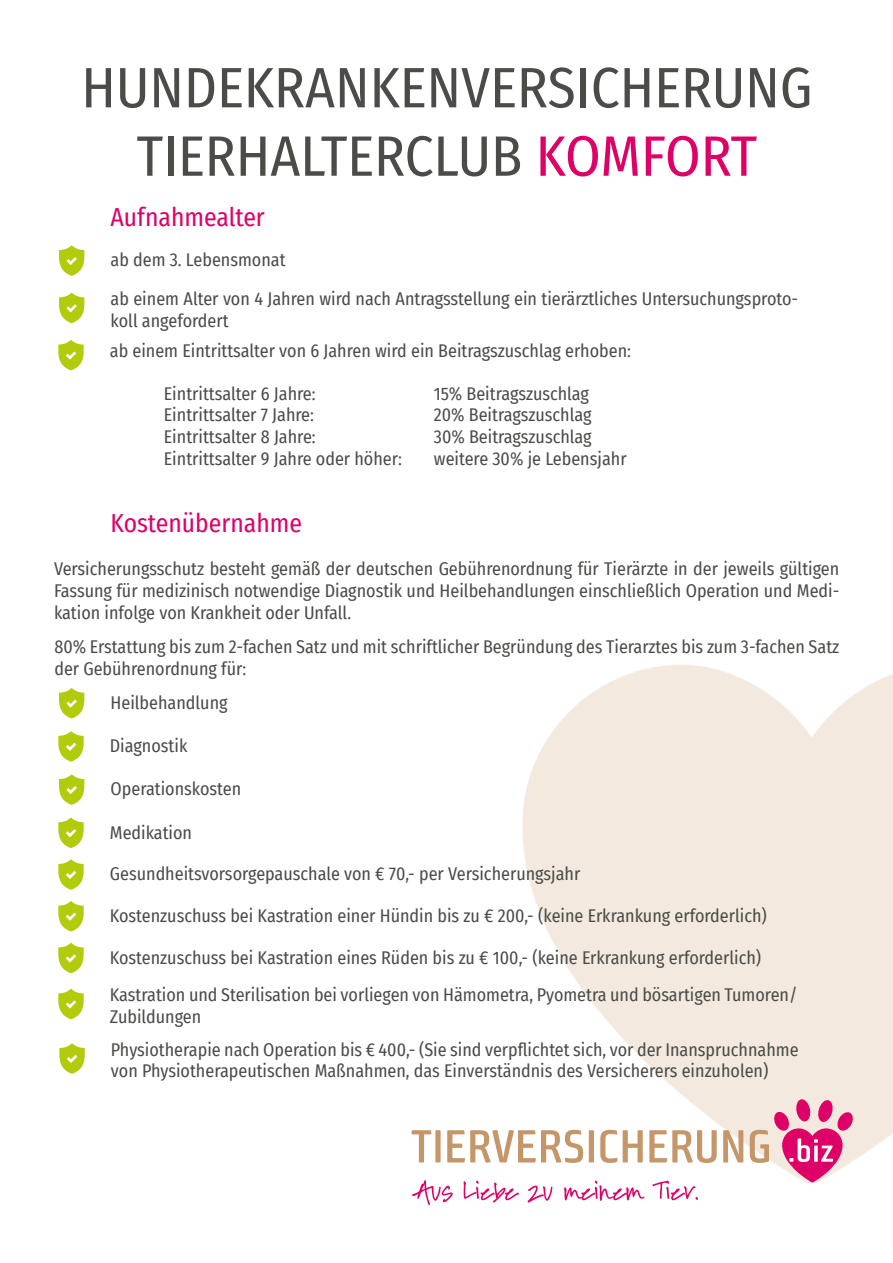
<style>
.page{position:relative;width:893px;height:1263px;background:#fff}
.page>*{position:absolute;margin:0;border:0;box-sizing:border-box;transform-origin:0 0}
.t1{font:57px/68.4px "Fira Sans Condensed";color:#4a4c47;text-align:center}
.t2{font:25.5px "Fira Sans Condensed";color:#df0067}
.t3{font:18px/21.6px "Fira Sans Condensed";color:#4a4c47}
.s1{color:#df0067}
</style>
<div class="page">
<svg style="left:411px;top:1130px;width:20px;height:32px"></svg>
<div style="left:435px;top:1130px;width:6px;height:32px;background:#c49669"></div>
<svg style="left:447px;top:1130px;width:136px;height:33px"></svg>
<div style="left:589px;top:1130px;width:5px;height:32px;background:#c49669"></div>
<svg style="left:600px;top:1130px;width:17px;height:33px"></svg>
<svg style="left:623px;top:1130px;width:20px;height:32px"></svg>
<svg style="left:649px;top:1130px;width:68px;height:33px"></svg>
<svg style="left:723px;top:1130px;width:20px;height:32px"></svg>
<svg style="left:750px;top:1099px;width:104px;height:83px"></svg>
<svg style="left:412px;top:1180px;width:41px;height:25px"></svg>
<svg style="left:464px;top:1181px;width:55px;height:21px"></svg>
<svg style="left:527px;top:1185px;width:25px;height:17px"></svg>
<svg style="left:564px;top:1181px;width:80px;height:20px"></svg>
<svg style="left:653px;top:1181px;width:45px;height:19px"></svg>
<svg style="left:59px;top:245px;width:25px;height:31px"></svg>
<svg style="left:59px;top:293px;width:25px;height:30px"></svg>
<svg style="left:59px;top:688px;width:25px;height:30px"></svg>
<svg style="left:58px;top:340px;width:26px;height:30px"></svg>
<svg style="left:58px;top:731px;width:26px;height:31px"></svg>
<svg style="left:59px;top:774px;width:25px;height:31px"></svg>
<svg style="left:58px;top:817px;width:26px;height:31px"></svg>
<svg style="left:58px;top:859px;width:26px;height:31px"></svg>
<svg style="left:58px;top:901px;width:26px;height:30px"></svg>
<svg style="left:58px;top:943px;width:26px;height:30px"></svg>
<svg style="left:58px;top:988px;width:26px;height:31px"></svg>
<svg style="left:59px;top:1043px;width:26px;height:31px"></svg>
<h1 class="t1" style="left:81px;top:54px;width:733px">HUNDEKRANKENVERSICHERUNG<br>TIERHALTERCLUB <span class="s1">KOMFORT</span></h1>
<h2 class="t2" style="left:111px;top:202px;width:156px">Aufnahmealter</h2>
<p class="t3" style="left:111px;top:250px;width:177px">ab dem 3. Lebensmonat</p>
<p class="t3" style="left:111px;top:288px;width:689px">ab einem Alter von 4 Jahren wird nach Antragsstellung ein tierärztliches Untersuchungsproto&shy;koll angefordert</p>
<p class="t3" style="left:110px;top:340px;width:523px">ab einem Eintrittsalter von 6 Jahren wird ein Beitragszuschlag erhoben:</p>
<p class="t3" style="left:164px;top:383px;width:153px">Eintrittsalter 6 Jahre:</p>
<p class="t3" style="left:434px;top:383px;width:157px">15% Beitragszuschlag</p>
<p class="t3" style="left:164px;top:404px;width:152px">Eintrittsalter 7 Jahre:</p>
<p class="t3" style="left:434px;top:404px;width:159px">20% Beitragszuschlag</p>
<p class="t3" style="left:164px;top:426px;width:153px">Eintrittsalter 8 Jahre:</p>
<p class="t3" style="left:434px;top:426px;width:159px">30% Beitragszuschlag</p>
<p class="t3" style="left:164px;top:448px;width:240px">Eintrittsalter 9 Jahre oder höher:</p>
<p class="t3" style="left:434px;top:448px;width:194px">weitere 30% je Lebensjahr</p>
<h2 class="t2" style="left:111px;top:509px;width:193px">Kostenübernahme</h2>
<p class="t3" style="left:54px;top:558px;width:787px;text-align:justify">Versicherungsschutz besteht gemäß der deutschen Gebührenordnung für Tierärzte in der jeweils gültigen Fassung für medizinisch notwendige Diagnostik und Heilbehandlungen einschließlich Operation und Medi&shy;kation infolge von Krankheit oder Unfall.</p>
<p class="t3" style="left:54px;top:636px;width:786px">80% Erstattung bis zum 2-fachen Satz und mit schriftlicher Begründung des Tierarztes bis zum 3-fachen Satz der Gebührenordnung für:</p>
<p class="t3" style="left:111px;top:692px;width:119px">Heilbehandlung</p>
<p class="t3" style="left:110px;top:735px;width:79px">Diagnostik</p>
<p class="t3" style="left:111px;top:779px;width:132px">Operationskosten</p>
<p class="t3" style="left:110px;top:822px;width:84px">Medikation</p>
<p class="t3" style="left:110px;top:863px;width:472px">Gesundheitsvorsorgepauschale von € 70,- per Versicherungsjahr</p>
<p class="t3" style="left:110px;top:905px;width:659px">Kostenzuschuss bei Kastration einer Hündin bis zu € 200,- (keine Erkrankung erforderlich)</p>
<p class="t3" style="left:110px;top:939px;width:689px;line-height:37.3px">Kostenzuschuss bei Kastration eines Rüden bis zu € 100,- (keine Erkrankung erforderlich)<br>Kastration und Sterilisation bei vorliegen von Hämometra, Pyometra und bösartigen Tumoren/</p>
<p class="t3" style="left:110px;top:1000px;width:690px;line-height:33px">Zubildungen<br>Physiotherapie nach Operation bis € 400,- (Sie sind verpflichtet sich, vor der Inanspruchnahme</p>
<p class="t3" style="left:111px;top:1060px;width:659px">von Physiotherapeutischen Maßnahmen, das Einverständnis des Versicherers einzuholen)</p>
</div>
